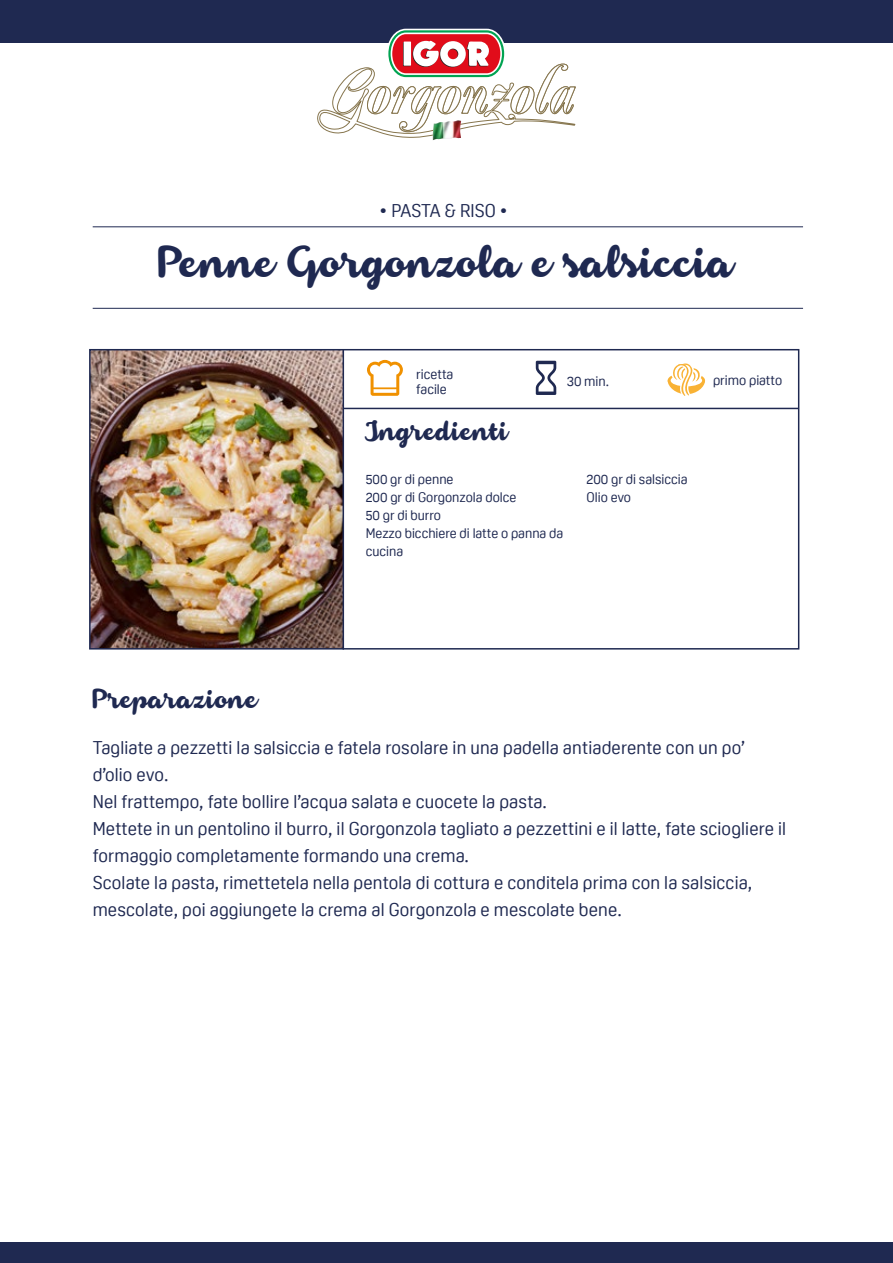
<style>
.page{position:relative;width:893px;height:1263px;background:#fff}
.page>*{position:absolute;margin:0;border:0;box-sizing:border-box;transform-origin:0 0}
.t1{font:39px "Armonioso";color:#1f2951}
.t2{font:24px "Armonioso";color:#1f2951}
.t3{font:18px/27px "Oscine";letter-spacing:.01em;color:#1f2951}
.t4{font:13.5px/18px "Oscine";color:#1f2951}
</style>
<div class="page">
<img style="left:92px;top:352px;width:251px;height:294px">
<div style="left:89px;top:349px;width:710px;height:300px;border:2px solid #1f2951"></div>
<div style="left:0;top:0;width:893px;height:43px;background:#1f2951"></div>
<div style="left:0;top:1242px;width:893px;height:21px;background:#1f2951"></div>
<img style="left:433px;top:138px;width:26px;height:2px">
<svg style="left:317px;top:29px;width:259px;height:109px"></svg>
<hr style="left:343px;top:350px;width:1px;height:299px;background:#1f2951">
<hr style="left:343px;top:408px;width:456px;height:1px;background:#1f2951">
<svg style="left:367px;top:360px;width:36px;height:36px"></svg>
<svg style="left:536px;top:361px;width:20px;height:34px"></svg>
<hr style="left:93px;top:308px;width:710px;height:1px;background:#1f2951">
<hr style="left:93px;top:226px;width:710px;height:1px;background:#1f2951">
<svg style="left:668px;top:363px;width:37px;height:33px"></svg>
<p class="t3" style="left:379px;top:197px;width:130px">• PASTA &amp; RISO •</p>
<h1 class="t1" style="left:159px;top:235px;width:577px">Penne Gorgonzola e salsiccia</h1>
<p class="t4" style="left:416px;top:367px;width:39px;line-height:15px">ricetta facile</p>
<p class="t4" style="left:713px;top:371px;width:71px">primo piatto</p>
<p class="t4" style="left:567px;top:373px;width:44px">30 min.</p>
<h2 class="t2" style="left:366px;top:414px;width:144px">Ingredienti</h2>
<p class="t4" style="left:366px;top:470px;width:199px">500 gr di penne<br>200 gr di Gorgonzola dolce<br>50 gr di burro<br>Mezzo bicchiere di latte o panna da cucina</p>
<p class="t4" style="left:587px;top:470px;width:102px">200 gr di salsiccia<br>Olio evo</p>
<h2 class="t2" style="left:93px;top:682px;width:167px">Preparazione</h2>
<p class="t3" style="left:93px;top:735px;width:695px">Tagliate a pezzetti la salsiccia e fatela rosolare in una padella antiaderente con un po’ d’olio evo.<br>Nel frattempo, fate bollire l’acqua salata e cuocete la pasta.<br>Mettete in un pentolino il burro, il Gorgonzola tagliato a pezzettini e il latte, fate sciogliere il formaggio completamente formando una crema.<br>Scolate la pasta, rimettetela nella pentola di cottura e conditela prima con la salsiccia, mescolate, poi aggiungete la crema al Gorgonzola e mescolate bene.</p>
</div>
